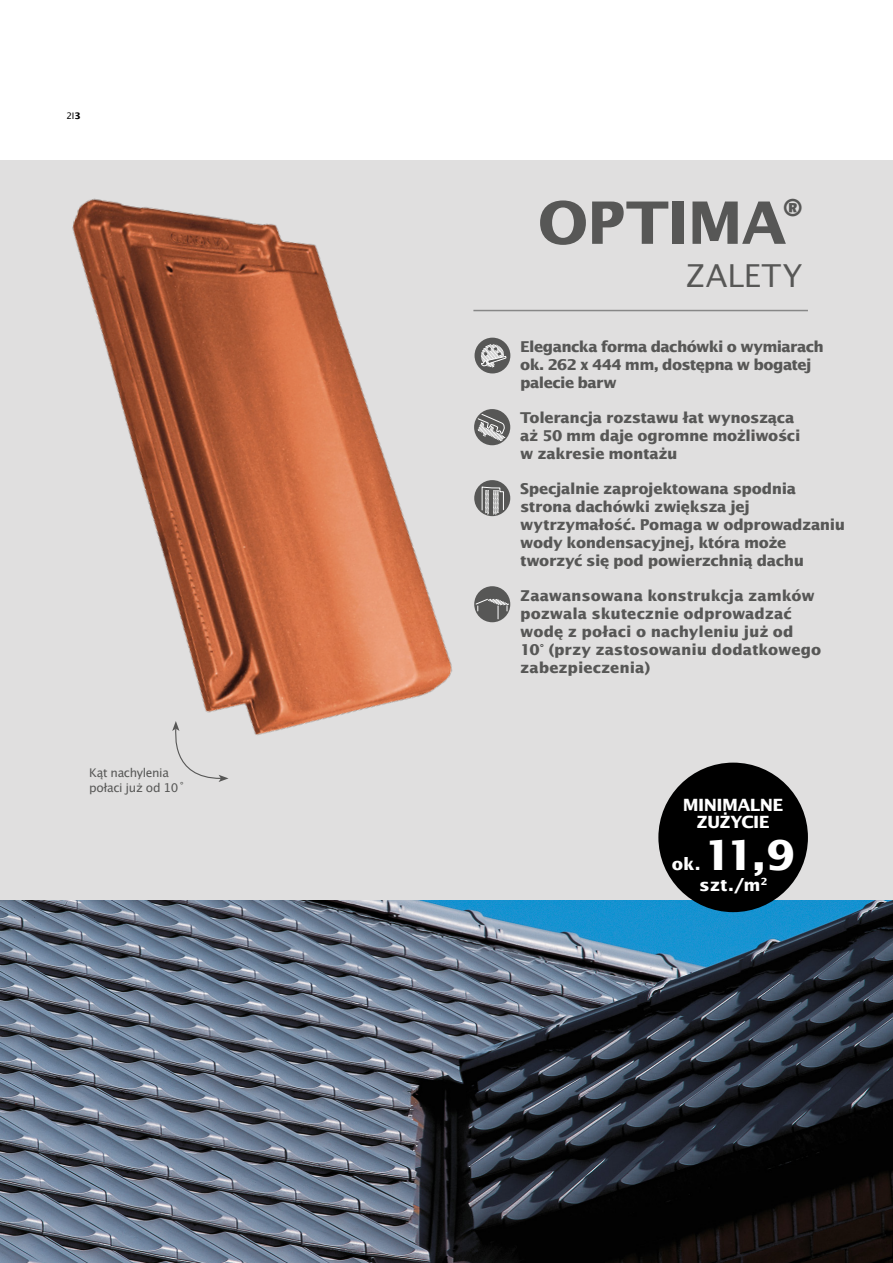
<style>
.page{position:relative;width:893px;height:1263px;background:#fff}
.page>*{position:absolute;margin:0;border:0;box-sizing:border-box;transform-origin:0 0}
.t1{font:700 58.5px "Lucida Sans CE";letter-spacing:-.02em;color:#575756}
.t2{font:700 41.4px "Lucida San";color:#fff}
.t3{font:31.5px "Lucida Sans CE";letter-spacing:.02em;color:#575756}
.t4{font:700 16.95px/17px "Lucida San";letter-spacing:-.035em;color:#fff;text-align:center}
.t5{font:700 15px/18px "Lucida San";letter-spacing:-.02em;color:#575756}
.t6{font:700 15px/18px "Lucida San";letter-spacing:-.04em;color:#575756}
.t7{font:12px/14.4px "Lucida San Rom";letter-spacing:-.03em;color:#575756}
.t8{font:9px "Lucida Sans CE";color:#000}
.s1{font-weight:700}
</style>
<div class="page">
<div style="left:0;top:160px;width:893px;height:1103px;background:#e0dfdf"></div>
<img style="left:72px;top:198px;width:380px;height:537px">
<img style="left:0;top:900px;width:892px;height:363px">
<svg style="left:171px;top:721px;width:58px;height:61px"></svg>
<div style="left:658px;top:763px;width:150px;height:149px;background:#000;border-radius:50%"></div>
<hr style="left:473px;top:310px;width:335px;height:1px;background:#878787">
<div style="left:474px;top:586px;width:36px;height:36px;background:#575756;border-radius:50%"></div>
<svg style="left:475px;top:598px;width:35px;height:22px"></svg>
<div style="left:474px;top:480px;width:36px;height:36px;background:#575756;border-radius:50%"></div>
<svg style="left:481px;top:486px;width:23px;height:29px"></svg>
<div style="left:475px;top:338px;width:35px;height:35px;background:#575756;border-radius:50%"></div>
<svg style="left:481px;top:344px;width:26px;height:24px"></svg>
<div style="left:474px;top:409px;width:36px;height:36px;background:#575756;border-radius:50%"></div>
<svg style="left:477px;top:414px;width:29px;height:28px"></svg>
<p class="t8" style="left:67px;top:110px;width:16px">2I<span class="s1">3</span></p>
<p class="t7" style="left:89px;top:766px;width:98px">Kąt nachylenia połaci już od 10˚</p>
<h1 class="t1" style="left:538px;top:187px;width:268px">OPTIMA<sup>®</sup></h1>
<h3 class="t3" style="left:686px;top:257px;width:118px">ZALETY</h3>
<p class="t6" style="left:520px;top:337px;width:305px">Elegancka forma dachówki o wymiarach ok. 262 x 444 mm, dostępna w bogatej palecie barw</p>
<p class="t5" style="left:520px;top:409px;width:282px">Tolerancja rozstawu łat wynosząca aż 50 mm daje ogromne możliwości w zakresie montażu</p>
<p class="t5" style="left:520px;top:480px;width:326px">Specjalnie zaprojektowana spodnia strona dachówki zwiększa jej wytrzymałość. Pomaga w odprowadzaniu wody kondensacyjnej, która może tworzyć się pod powierzchnią dachu</p>
<p class="t5" style="left:520px;top:587px;width:303px">Zaawansowana konstrukcja zamków pozwala skutecznie odprowadzać wodę z połaci o nachyleniu już od<br>10° (przy zastosowaniu dodatkowego zabezpieczenia)</p>
<p class="t4" style="left:683px;top:797px;width:102px">MINIMALNE<br>ZUŻYCIE</p>
<h2 class="t2" style="left:703px;top:828px;width:93px">11,9</h2>
<p class="t4" style="left:699px;top:877px;width:70px">szt./m<sup>2</sup></p>
<p class="t4" style="left:672px;top:856px;width:30px">ok.</p>
</div>
